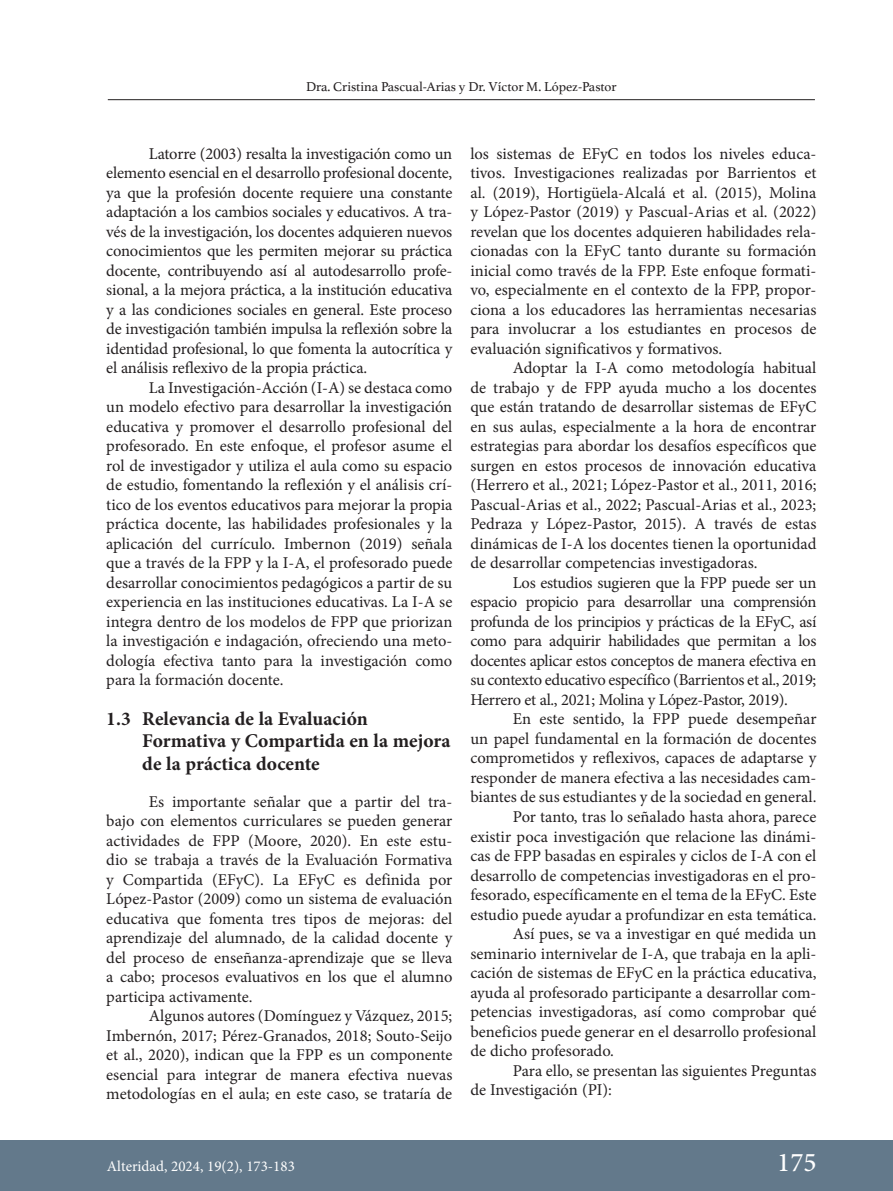
<style>
.page{position:relative;width:893px;height:1191px;background:#fff}
.page>*{position:absolute;margin:0;border:0;box-sizing:border-box;transform-origin:0 0}
.t1{font:500 27px "Minion Pro";color:#fff}
._1_1{font:700 19.5px/22.5px "Minion Pro";color:#231f20}
.Párrafo{font:16.5px/19.5px "Minion Pro";color:#231f20;text-align:justify}
.t2{font:15px "Minion Pro";color:#fff}
.t3{font:13.5px "Athelas";color:#231f20}
</style>
<div class="page">
<hr style="left:108px;top:99px;width:707px;height:1px;background:#231f20">
<div style="left:1px;top:1140px;width:892px;height:51px;background:#63798b"></div>
<p class="t3" style="left:306px;top:76px;width:312px">Dra. Cristina Pascual-Arias y Dr. Víctor M. López-Pastor</p>
<p class="Párrafo" style="left:106px;top:144px;width:348px;text-indent:43px">Latorre (2003) resalta la investigación como un elemento esencial en el desarrollo profesional docente, ya que la profesión docente requiere una constante adaptación a los cambios sociales y educativos. A tra&shy;vés de la investigación, los docentes adquieren nuevos conocimientos que les permiten mejorar su práctica docente, contribuyendo así al autodesarrollo profe&shy;sional, a la mejora práctica, a la institución educativa y a las condiciones sociales en general. Este proceso de investigación también impulsa la reflexión sobre la identidad profesional, lo que fomenta la autocrítica y el análisis reflexivo de la propia práctica.</p>
<p class="Párrafo" style="left:106px;top:378px;width:348px;text-indent:43px">La Investigación-Acción (I-A) se destaca como un modelo efectivo para desarrollar la investigación educativa y promover el desarrollo profesional del profesorado. En este enfoque, el profesor asume el rol de investigador y utiliza el aula como su espacio de estudio, fomentando la reflexión y el análisis crí&shy;tico de los eventos educativos para mejorar la propia práctica docente, las habilidades profesionales y la aplicación del currículo. Imbernon (2019) señala que a través de la FPP y la I-A, el profesorado puede desarrollar conocimientos pedagógicos a partir de su experiencia en las instituciones educativas. La I-A se integra dentro de los modelos de FPP que priorizan la investigación e indagación, ofreciendo una meto&shy;dología efectiva tanto para la investigación como para la formación docente.</p>
<p class="_1_1" style="left:142px;top:707px;width:310px;text-indent:-36px">1.3 Relevancia de la Evaluación<br>Formativa y Compartida en la mejora de la práctica docente</p>
<p class="Párrafo" style="left:106px;top:791px;width:348px;text-indent:43px">Es importante señalar que a partir del tra&shy;bajo con elementos curriculares se pueden generar actividades de FPP (Moore, 2020). En este estu&shy;dio se trabaja a través de la Evaluación Formativa y Compartida (EFyC). La EFyC es definida por López-Pastor (2009) como un sistema de evaluación educativa que fomenta tres tipos de mejoras: del aprendizaje del alumnado, de la calidad docente y del proceso de enseñanza-aprendizaje que se lleva a cabo; procesos evaluativos en los que el alumno participa activamente.</p>
<p class="Párrafo" style="left:106px;top:1006px;width:348px;text-indent:43px">Algunos autores (Domínguez y Vázquez, 2015; Imbernón, 2017; Pérez-Granados, 2018; Souto-Seijo et al., 2020), indican que la FPP es un componente esencial para integrar de manera efectiva nuevas metodologías en el aula; en este caso, se trataría de</p>
<p class="Párrafo" style="left:470px;top:144px;width:348px">los sistemas de EFyC en todos los niveles educa&shy;tivos. Investigaciones realizadas por Barrientos et al. (2019), Hortigüela-Alcalá et al. (2015), Molina y López-Pastor (2019) y Pascual-Arias et al. (2022) revelan que los docentes adquieren habilidades rela&shy;cionadas con la EFyC tanto durante su formación inicial como través de la FPP. Este enfoque formati&shy;vo, especialmente en el contexto de la FPP, propor&shy;ciona a los educadores las herramientas necesarias para involucrar a los estudiantes en procesos de evaluación significativos y formativos.</p>
<p class="Párrafo" style="left:470px;top:358px;width:348px;text-indent:43px">Adoptar la I-A como metodología habitual de trabajo y de FPP ayuda mucho a los docentes que están tratando de desarrollar sistemas de EFyC en sus aulas, especialmente a la hora de encontrar estrategias para abordar los desafíos específicos que surgen en estos procesos de innovación educativa (Herrero et al., 2021; López-Pastor et al., 2011, 2016; Pascual-Arias et al., 2022; Pascual-Arias et al., 2023; Pedraza y López-Pastor, 2015). A través de estas dinámicas de I-A los docentes tienen la oportunidad de desarrollar competencias investigadoras.</p>
<p class="Párrafo" style="left:470px;top:573px;width:348px;text-indent:43px">Los estudios sugieren que la FPP puede ser un espacio propicio para desarrollar una comprensión profunda de los principios y prácticas de la EFyC, así como para adquirir habilidades que permitan a los docentes aplicar estos conceptos de manera efectiva en su contexto educativo específico (Barrientos et al., 2019; Herrero et al., 2021; Molina y López-Pastor, 2019).</p>
<p class="Párrafo" style="left:470px;top:709px;width:348px;text-indent:43px">En este sentido, la FPP puede desempeñar un papel fundamental en la formación de docentes comprometidos y reflexivos, capaces de adaptarse y responder de manera efectiva a las necesidades cam&shy;biantes de sus estudiantes y de la sociedad en general.</p>
<p class="Párrafo" style="left:470px;top:807px;width:348px;text-indent:43px">Por tanto, tras lo señalado hasta ahora, parece existir poca investigación que relacione las dinámi&shy;cas de FPP basadas en espirales y ciclos de I-A con el desarrollo de competencias investigadoras en el pro&shy;fesorado, específicamente en el tema de la EFyC. Este estudio puede ayudar a profundizar en esta temática.</p>
<p class="Párrafo" style="left:470px;top:924px;width:348px;text-indent:43px">Así pues, se va a investigar en qué medida un seminario internivelar de I-A, que trabaja en la apli&shy;cación de sistemas de EFyC en la práctica educativa, ayuda al profesorado participante a desarrollar com&shy;petencias investigadoras, así como comprobar qué beneficios puede generar en el desarrollo profesional de dicho profesorado.</p>
<p class="Párrafo" style="left:470px;top:1060px;width:348px;text-indent:43px">Para ello, se presentan las siguientes Preguntas de Investigación (PI):</p>
<p class="t2" style="left:107px;top:1156px;width:189px">Alteridad, 2024, 19(2), 173-183</p>
<h1 class="t1" style="left:777px;top:1144px;width:41px">175</h1>
</div>
